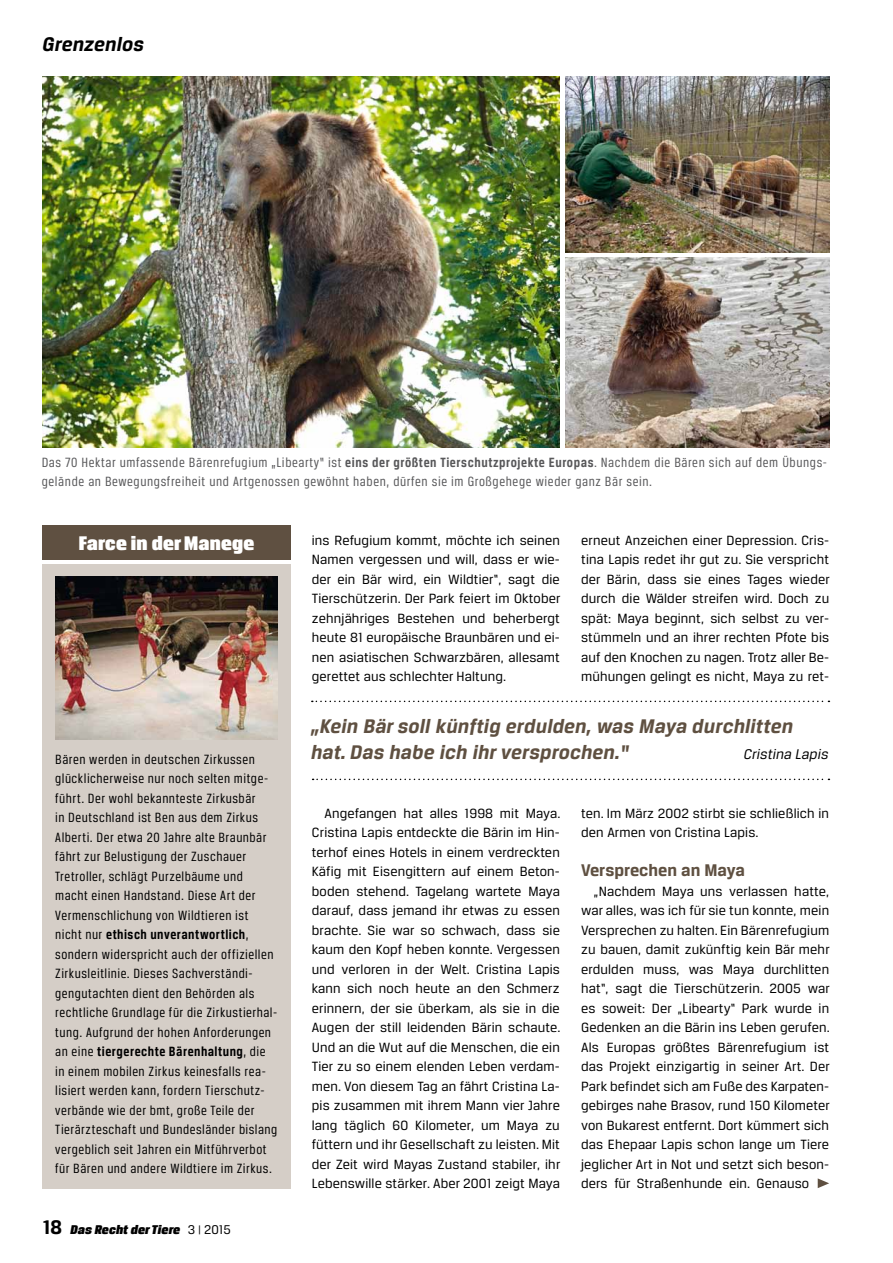
<style>
.page{position:relative;width:893px;height:1263px;background:#fff}
.page>*{position:absolute;margin:0;border:0;box-sizing:border-box;transform-origin:0 0}
.t1{font:italic 700 21px/25.5px "Breuer Text";letter-spacing:.01em;color:#5f5041}
.t2{font:21px "Breuer Headline";letter-spacing:.01em;color:#fff}
.t3{font:italic 700 21px "Breuer Text";letter-spacing:.01em;color:#000}
.t4{font:700 18px "Breuer Text";color:#5f5041}
.t5{font:italic 15px "Breuer Text";letter-spacing:.01em;color:#000}
.t6{font:14.25px/19.5px "Breuer Text";letter-spacing:.01em;color:#000;text-align:justify}
.t7{font:14.25px/19.5px "Breuer Condensed";letter-spacing:.035em;color:#000;scale:1.05 1}
.t8{font:14.25px/19.5px "Breuer Condensed";letter-spacing:.04em;color:#58585a;scale:1.05 1}
.t9{font:italic 13.5px "Breuer Headline";letter-spacing:.01em;color:#000}
.s1{font-weight:700}
.s2{font-family:"Breuer Text";font-weight:700;font-style:normal;font-size:21px}
.s3{font-family:"Breuer Text";font-style:normal}
.s4{font-family:"Breuer Text";font-style:normal;font-size:10.95px}
</style>
<div class="page">
<svg style="left:818px;top:1178px;width:11px;height:10px"></svg>
<img style="left:43px;top:77px;width:517px;height:370px">
<img style="left:565px;top:77px;width:264px;height:175px">
<img style="left:565px;top:257px;width:264px;height:190px">
<div style="left:43px;top:564px;width:248px;height:624px;background:#d5cec7"></div>
<div style="left:43px;top:525px;width:248px;height:34px;background:#5f5041"></div>
<img style="left:55px;top:576px;width:223px;height:164px">
<svg style="left:312px;top:701px;width:517px;height:1px"></svg>
<svg style="left:313px;top:779px;width:516px;height:1px"></svg>
<h1 class="t3" style="left:43px;top:32px;width:103px">Grenzenlos</h1>
<p class="t8" style="left:42px;top:452px;width:749px">Das 70 Hektar umfassende Bärenrefugium „Libearty“ ist <span class="s1">eins der größten Tierschutzprojekte Europas</span>. Nachdem die Bären sich auf dem Übungs&shy;gelände an Bewegungsfreiheit und Artgenossen gewöhnt haben, dürfen sie im Großgehege wieder ganz Bär sein.</p>
<h1 class="t2" style="left:79px;top:532px;width:177px">Farce in der Manege</h1>
<p class="t7" style="left:55px;top:749px;width:213px">Bären werden in deutschen Zirkussen glücklicherweise nur noch selten mitge&shy;führt. Der wohl bekannteste Zirkusbär<br>in Deutschland ist Ben aus dem Zirkus Alberti. Der etwa 20 Jahre alte Braunbär fährt zur Belustigung der Zuschauer Tretroller, schlägt Purzelbäume und macht einen Handstand. Diese Art der Vermenschlichung von Wildtieren ist nicht nur <span class="s1">ethisch unverantwortlich</span>, sondern widerspricht auch der offiziellen Zirkusleitlinie. Dieses Sachverständi&shy;gengutachten dient den Behörden als rechtliche Grundlage für die Zirkustierhal&shy;tung. Aufgrund der hohen Anforderungen an eine <span class="s1">tiergerechte Bärenhaltung</span>, die in einem mobilen Zirkus keinesfalls rea&shy;lisiert werden kann, fordern Tierschutz&shy;verbände wie der bmt, große Teile der Tierärzteschaft und Bundesländer bislang vergeblich seit Jahren ein Mitführverbot für Bären und andere Wildtiere im Zirkus.</p>
<p class="t9" style="left:43px;top:1222px;width:190px"><span class="s2">18</span> Das Recht der Tiere <span class="s3">3</span> <span class="s4">|</span> <span class="s3">2015</span></p>
<p class="t6" style="left:312px;top:530px;width:250px">ins Refugium kommt, möchte ich seinen Namen vergessen und will, dass er wie&shy;der ein Bär wird, ein Wildtier“, sagt die Tierschützerin. Der Park feiert im Oktober zehnjähriges Bestehen und beherbergt heute 81 europäische Braunbären und ei&shy;nen asiatischen Schwarzbären, allesamt gerettet aus schlechter Haltung.</p>
<p class="t6" style="left:581px;top:530px;width:250px">erneut Anzeichen einer Depression. Cris&shy;tina Lapis redet ihr gut zu. Sie verspricht der Bärin, dass sie eines Tages wieder durch die Wälder streifen wird. Doch zu spät: Maya beginnt, sich selbst zu ver&shy;stümmeln und an ihrer rechten Pfote bis auf den Knochen zu nagen. Trotz aller Be&shy;mühungen gelingt es nicht, Maya zu ret-</p>
<h1 class="t1" style="left:311px;top:713px;width:483px">„Kein Bär soll künftig erdulden, was Maya durchlitten hat. Das habe ich ihr versprochen.“</h1>
<p class="t5" style="left:744px;top:745px;width:86px">Cristina Lapis</p>
<p class="t6" style="left:312px;top:803px;width:250px;text-indent:13px">Angefangen hat alles 1998 mit Maya.<br>Cristina Lapis entdeckte die Bärin im Hin&shy;terhof eines Hotels in einem verdreckten Käfig mit Eisengittern auf einem Beton&shy;boden stehend. Tagelang wartete Maya darauf, dass jemand ihr etwas zu essen brachte. Sie war so schwach, dass sie kaum den Kopf heben konnte. Vergessen und verloren in der Welt. Cristina Lapis kann sich noch heute an den Schmerz erinnern, der sie überkam, als sie in die Augen der still leidenden Bärin schaute.<br>Und an die Wut auf die Menschen, die ein Tier zu so einem elenden Leben verdam&shy;men. Von diesem Tag an fährt Cristina La&shy;pis zusammen mit ihrem Mann vier Jahre lang täglich 60 Kilometer, um Maya zu füttern und ihr Gesellschaft zu leisten. Mit der Zeit wird Mayas Zustand stabiler, ihr Lebenswille stärker. Aber 2001 zeigt Maya</p>
<p class="t6" style="left:581px;top:803px;width:250px">ten. Im März 2002 stirbt sie schließlich in den Armen von Cristina Lapis.</p>
<p class="t4" style="left:581px;top:860px;width:165px">Versprechen an Maya</p>
<p class="t6" style="left:581px;top:881px;width:250px;text-indent:13px">„Nachdem Maya uns verlassen hatte, war alles, was ich für sie tun konnte, mein Versprechen zu halten. Ein Bärenrefugium zu bauen, damit zukünftig kein Bär mehr erdulden muss, was Maya durchlitten hat“, sagt die Tierschützerin. 2005 war es soweit: Der „Libearty“ Park wurde in Gedenken an die Bärin ins Leben gerufen.<br>Als Europas größtes Bärenrefugium ist das Projekt einzigartig in seiner Art. Der Park befindet sich am Fuße des Karpaten&shy;gebirges nahe Brasov, rund 150 Kilometer von Bukarest entfernt. Dort kümmert sich das Ehepaar Lapis schon lange um Tiere jeglicher Art in Not und setzt sich beson&shy;ders für Straßenhunde ein. Genauso</p>
</div>
